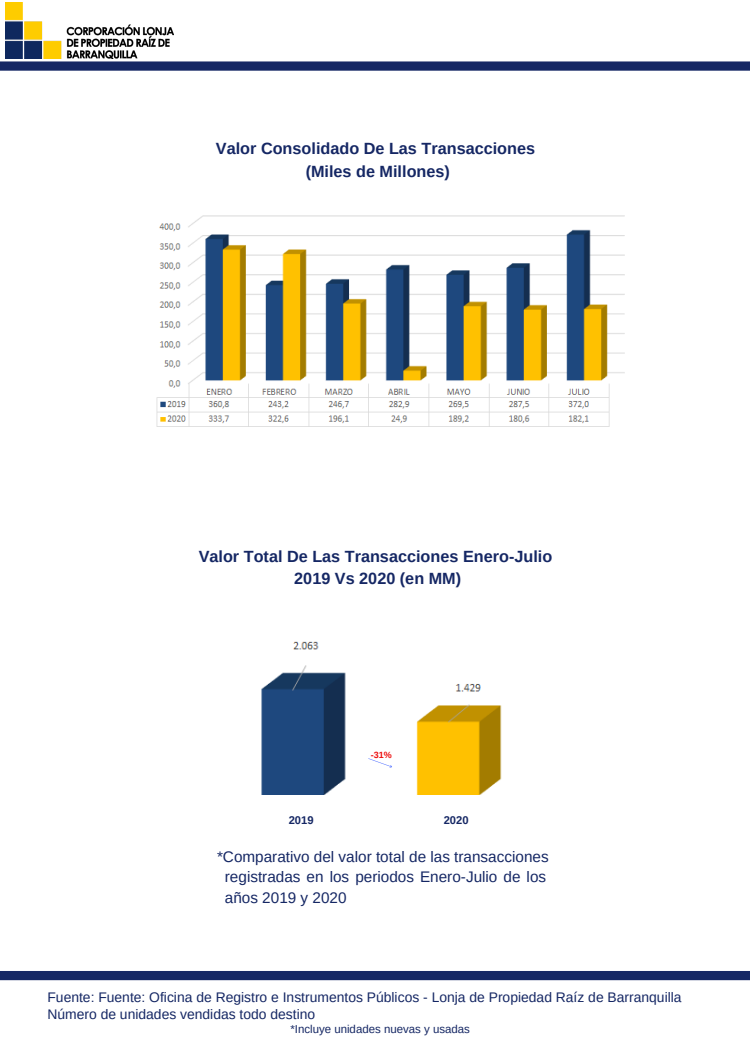
<style>
.page{position:relative;width:750px;height:1050px;background:#fff}
.page>*{position:absolute;margin:0;border:0;box-sizing:border-box;transform-origin:0 0}
.t1{font:700 16.2px/22.6px "Arimo";color:#152764;text-align:center}
.t2{font:15.3px/20.6px "Arimo";color:#152764}
.t3{font:13.9px/16.7px "Arimo";color:#152764}
.t4{font:11.5px "Arimo";color:#152764}
.t5{font:700 11.2px "Arimo";color:#152764}
.t6{font:700 9px "Arimo";color:#ed0e0e}
</style>
<div class="page">
<img style="left:5px;top:2px;width:168px;height:56px">
<svg style="left:0;top:61px;width:750px;height:10px;background:#273770"></svg>
<div style="left:0;top:971px;width:750px;height:9px;background:#152764"></div>
<img style="left:156px;top:215px;width:469px;height:212px">
<img style="left:261px;top:641px;width:241px;height:153px">
<svg style="left:368px;top:757px;width:25px;height:11px"></svg>
<p class="t1" style="left:216px;top:137px;width:321px">Valor Consolidado De Las Transacciones (Miles de Millones)</p>
<p class="t1" style="left:199px;top:545px;width:355px;line-height:22.3px">Valor Total De Las Transacciones Enero-Julio<br>2019 Vs 2020 (en MM)</p>
<p class="t6" style="left:371px;top:750px;width:23px">-31%</p>
<p class="t5" style="left:289px;top:814px;width:26px">2019</p>
<p class="t5" style="left:444px;top:814px;width:26px">2020</p>
<p class="t2" style="left:225px;top:847px;width:325px;text-indent:-8px">*Comparativo del valor total de las transacciones registradas en los periodos Enero-Julio de los años 2019 y 2020</p>
<p class="t3" style="left:47px;top:989px;width:636px">Fuente: Fuente: Oficina de Registro e Instrumentos Públicos - Lonja de Propiedad Raíz de Barranquilla<br>Número de unidades vendidas todo destino</p>
<p class="t4" style="left:290px;top:1023px;width:181px">*Incluye unidades nuevas y usadas</p>
</div>
